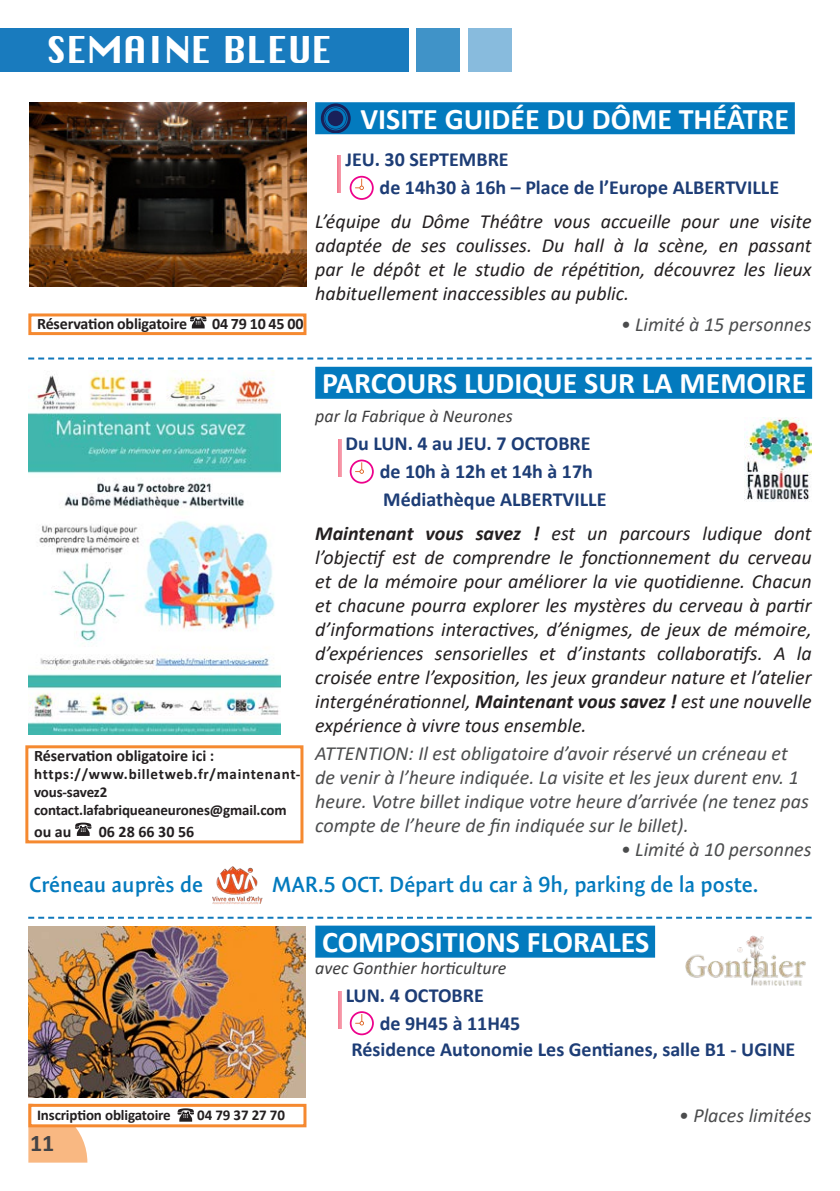
<style>
.page{position:relative;width:840px;height:1191px;background:#fff}
.page>*{position:absolute;margin:0;border:0;box-sizing:border-box;transform-origin:0 0}
.t1{font:36px "Chicago";letter-spacing:-.01em;color:#fff}
.Titre_principal{font:700 30px "Calibri";color:#fff}
.t2{font:700 24px "Calibri";color:#434346}
.t3{font:600 22px "Expo Sans Pro";color:#037abe}
.t4{font:italic 20px/24px "Calibri";color:#231f20;text-align:justify}
.t5{font:italic 20px/24px "Calibri";color:#4b4c4d}
.titre_secondaire{font:700 20px "Calibri";color:#1d3d76}
.titre_secondaire-2{font:italic 18px "Calibri";color:#3e3e3f}
.Inscription{font:700 16px "Calibri";letter-spacing:-.01em;color:#231f20}
.Inscription-2{font:700 15px "Calibri";letter-spacing:-.01em;color:#231f20}
.Inscription-3{font:700 15px/18px "Calibri";letter-spacing:.045em;color:#231f20}
.s1{font-weight:700}
</style>
<div class="page">
<svg style="left:28px;top:1127px;width:59px;height:36px;background:#f9bc8a"></svg>
<div style="left:0;top:28px;width:408px;height:44px;background:#197bbe"></div>
<div style="left:467px;top:28px;width:44px;height:44px;background:#8bd"></div>
<div style="left:415px;top:28px;width:44px;height:44px;background:#4093c8"></div>
<img style="left:29px;top:103px;width:278px;height:183px">
<div style="left:315px;top:102px;width:479px;height:32px;background:#037abe"></div>
<svg style="left:321px;top:103px;width:29px;height:30px"></svg>
<hr style="left:338px;top:155px;width:3px;height:38px;background:#ed274a">
<svg style="left:349px;top:176px;width:24px;height:24px"></svg>
<div style="left:315px;top:367px;width:496px;height:32px;background:#037abe"></div>
<hr style="left:338px;top:439px;width:3px;height:38px;background:#ed274a">
<svg style="left:349px;top:459px;width:24px;height:24px"></svg>
<svg style="left:190px;top:317px;width:16px;height:11px"></svg>
<div style="left:28px;top:313px;width:278px;height:22px;border:3px solid #f58930"></div>
<svg style="left:28px;top:357px;width:783px;height:2px"></svg>
<svg style="left:28px;top:916px;width:783px;height:2px"></svg>
<img style="left:28px;top:370px;width:252px;height:364px">
<img style="left:744px;top:417px;width:67px;height:84px">
<svg style="left:75px;top:822px;width:16px;height:14px"></svg>
<div style="left:25px;top:745px;width:278px;height:98px;border:3px solid #f58930"></div>
<svg style="left:177px;top:1108px;width:17px;height:13px"></svg>
<div style="left:28px;top:1103px;width:278px;height:24px;border:3px solid #f58930"></div>
<div style="left:315px;top:925px;width:339px;height:32px;background:#037abe"></div>
<hr style="left:338px;top:990px;width:3px;height:38px;background:#ed274a">
<svg style="left:349px;top:1011px;width:24px;height:24px"></svg>
<img style="left:28px;top:926px;width:277px;height:171px">
<img style="left:685px;top:935px;width:121px;height:51px">
<img style="left:212px;top:866px;width:51px;height:38px">
<p class="t1" style="left:46px;top:27px;width:288px">SEMAINE BLEUE</p>
<p class="Inscription" style="left:37px;top:313px;width:152px">Réservation obligatoire</p>
<p class="Inscription" style="left:212px;top:313px;width:93px">04 79 10 45 00</p>
<p class="Titre_principal" style="left:360px;top:97px;width:430px">VISITE GUIDÉE DU DÔME THÉÂTRE</p>
<p class="titre_secondaire" style="left:345px;top:145px;width:165px">JEU. 30 SEPTEMBRE</p>
<p class="titre_secondaire" style="left:379px;top:173px;width:401px">de 14h30 à 16h – Place de l’Europe ALBERTVILLE</p>
<p class="t4" style="left:315px;top:208px;width:497px">L’équipe du Dôme Théâtre vous accueille pour une visite adaptée de ses coulisses. Du hall à la scène, en passant par le dépôt et le studio de répétition, découvrez les lieux habituellement inaccessibles au public.</p>
<p class="t5" style="left:620px;top:312px;width:192px">• Limité à 15 personnes</p>
<p class="Inscription" style="left:34px;top:744px;width:182px">Réservation obligatoire ici :</p>
<p class="Inscription-3" style="left:34px;top:765px;width:268px">https://www.billetweb.fr/maintenant&shy;vous-savez2</p>
<p class="Inscription-2" style="left:34px;top:799px;width:254px">contact.lafabriqueaneurones@gmail.com</p>
<p class="Inscription" style="left:34px;top:820px;width:39px">ou au</p>
<p class="Inscription" style="left:99px;top:820px;width:97px">06 28 66 30 56</p>
<p class="Titre_principal" style="left:322px;top:362px;width:485px">PARCOURS LUDIQUE SUR LA MEMOIRE</p>
<p class="titre_secondaire-2" style="left:315px;top:403px;width:199px">par la Fabrique à Neurones</p>
<p class="titre_secondaire" style="left:345px;top:429px;width:246px">Du LUN. 4 au JEU. 7 OCTOBRE</p>
<p class="titre_secondaire" style="left:379px;top:457px;width:215px">de 10h à 12h et 14h à 17h</p>
<p class="titre_secondaire" style="left:383px;top:485px;width:225px">Médiathèque ALBERTVILLE</p>
<p class="t4" style="left:315px;top:520px;width:497px"><span class="s1">Maintenant vous savez !</span> est un parcours ludique dont l’objectif est de comprendre le fonctionnement du cerveau et de la mémoire pour améliorer la vie quotidienne. Chacun et chacune pourra explorer les mystères du cerveau à partir d’informations interactives, d’énigmes, de jeux de mémoire, d’expériences sensorielles et d’instants collaboratifs. A la croisée entre l’exposition, les jeux grandeur nature et l’atelier intergénérationnel, <span class="s1">Maintenant vous savez !</span> est une nouvelle expérience à vivre tous ensemble.</p>
<p class="t5" style="left:315px;top:741px;width:495px">ATTENTION: Il est obligatoire d’avoir réservé un créneau et de venir à l’heure indiquée. La visite et les jeux durent env. 1 heure. Votre billet indique votre heure d’arrivée (ne tenez pas compte de l’heure de fin indiquée sur le billet).</p>
<p class="t5" style="left:620px;top:837px;width:192px">• Limité à 10 personnes</p>
<p class="t3" style="left:29px;top:870px;width:175px">Créneau auprès de</p>
<p class="t3" style="left:272px;top:870px;width:487px">MAR.5 OCT. Départ du car à 9h, parking de la poste.</p>
<p class="Inscription-2" style="left:37px;top:1104px;width:135px">Inscription obligatoire</p>
<p class="Inscription-2" style="left:197px;top:1104px;width:89px">04 79 37 27 70</p>
<p class="t2" style="left:30px;top:1126px;width:26px">11</p>
<p class="Titre_principal" style="left:322px;top:920px;width:328px">COMPOSITIONS FLORALES</p>
<p class="titre_secondaire-2" style="left:315px;top:955px;width:192px">avec Gonthier horticulture</p>
<p class="titre_secondaire" style="left:345px;top:980px;width:140px">LUN. 4 OCTOBRE</p>
<p class="titre_secondaire" style="left:379px;top:1008px;width:142px">de 9H45 à 11H45</p>
<p class="titre_secondaire" style="left:351px;top:1034px;width:445px">Résidence Autonomie Les Gentianes, salle B1 - UGINE</p>
<p class="t5" style="left:678px;top:1102px;width:134px">• Places limitées</p>
</div>
